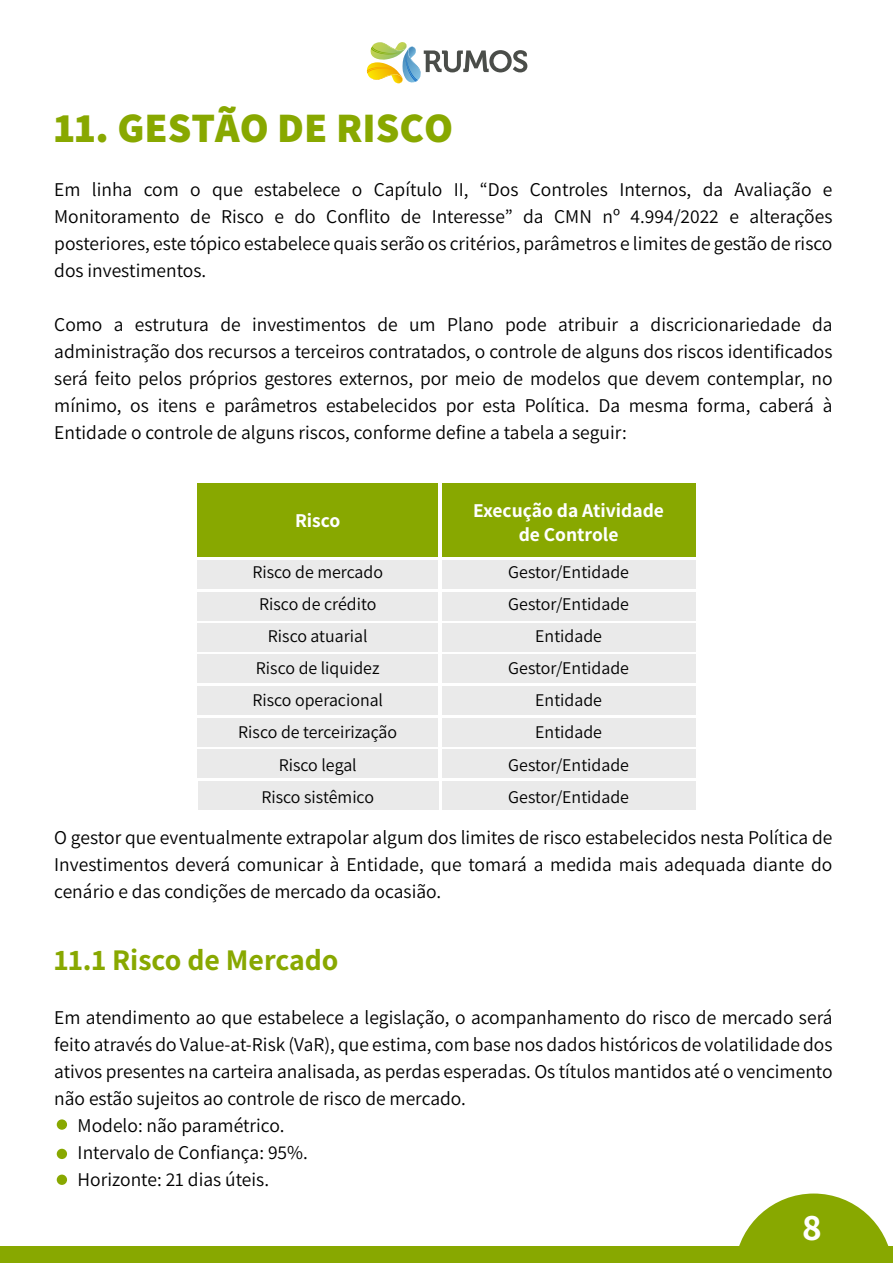
<style>
.page{position:relative;width:893px;height:1263px;background:#fff}
.page>*{position:absolute;margin:0;border:0;box-sizing:border-box;transform-origin:0 0}
.t1{font:800 42px "Assistant";color:#88a800}
.t2{font:700 37.5px "Assistant";color:#fff}
.t3{font:700 30px "Assistant";color:#88a800}
.t4{font:700 19.65px/23.5px "Assistant";color:#fff;text-align:center}
.t5{font:19.5px/27px "Assistant";color:#000;text-align:justify}
.t6{font:17.85px/32.1px "Assistant";color:#000;text-align:center}
</style>
<div class="page">
<div style="left:0;top:1247px;width:892px;height:16px;background:#88a800"></div>
<svg style="left:735px;top:1193px;width:157px;height:54px"></svg>
<svg style="left:367px;top:42px;width:160px;height:42px"></svg>
<div style="left:197px;top:686px;width:241px;height:29px;background:#eaeaea"></div>
<div style="left:197px;top:718px;width:241px;height:28px;background:#eaeaea"></div>
<div style="left:442px;top:686px;width:253px;height:29px;background:#eaeaea"></div>
<div style="left:442px;top:718px;width:253px;height:28px;background:#eaeaea"></div>
<div style="left:197px;top:623px;width:241px;height:29px;background:#eaeaea"></div>
<div style="left:197px;top:655px;width:241px;height:28px;background:#eaeaea"></div>
<div style="left:442px;top:623px;width:254px;height:28px;background:#eaeaea"></div>
<div style="left:442px;top:655px;width:254px;height:28px;background:#eaeaea"></div>
<div style="left:197px;top:560px;width:241px;height:29px;background:#eaeaea"></div>
<div style="left:197px;top:592px;width:241px;height:28px;background:#eaeaea"></div>
<div style="left:442px;top:560px;width:253px;height:29px;background:#eaeaea"></div>
<div style="left:442px;top:592px;width:253px;height:28px;background:#eaeaea"></div>
<div style="left:197px;top:483px;width:241px;height:74px;background:#88a800"></div>
<div style="left:442px;top:483px;width:253px;height:74px;background:#88a800"></div>
<div style="left:197px;top:750px;width:241px;height:28px;background:#eaeaea"></div>
<div style="left:442px;top:750px;width:254px;height:28px;background:#eaeaea"></div>
<div style="left:198px;top:781px;width:240px;height:29px;background:#eaeaea"></div>
<div style="left:442px;top:781px;width:254px;height:29px;background:#eaeaea"></div>
<div style="left:57px;top:1119px;width:10px;height:11px;background:#88a800;border-radius:50%"></div>
<div style="left:57px;top:1149px;width:10px;height:10px;background:#88a800;border-radius:50%"></div>
<div style="left:57px;top:1174px;width:10px;height:11px;background:#88a800;border-radius:50%"></div>
<h1 class="t1" style="left:54px;top:99px;width:400px">11. GESTÃO DE RISCO</h1>
<p class="t5" style="left:54px;top:175px;width:780px">Em linha com o que estabelece o Capítulo II, “Dos Controles Internos, da Avaliação e Monitoramento de Risco e do Conflito de Interesse” da CMN nº 4.994/2022 e alterações posteriores, este tópico estabelece quais serão os critérios, parâmetros e limites de gestão de risco dos investimentos.</p>
<p class="t5" style="left:54px;top:310px;width:780px">Como a estrutura de investimentos de um Plano pode atribuir a discricionariedade da administração dos recursos a terceiros contratados, o controle de alguns dos riscos identificados será feito pelos próprios gestores externos, por meio de modelos que devem contemplar, no mínimo, os itens e parâmetros estabelecidos por esta Política. Da mesma forma, caberá à Entidade o controle de alguns riscos, conforme define a tabela a seguir:</p>
<p class="t4" style="left:295px;top:508px;width:47px">Risco</p>
<p class="t4" style="left:473px;top:498px;width:192px">Execução da Atividade de Controle</p>
<p class="t6" style="left:508px;top:555px;width:122px">Gestor/Entidade<br>Gestor/Entidade<br>Entidade<br>Gestor/Entidade<br>Entidade<br>Entidade<br>Gestor/Entidade<br>Gestor/Entidade</p>
<p class="t6" style="left:238px;top:555px;width:160px">Risco de mercado<br>Risco de crédito<br>Risco atuarial<br>Risco de liquidez<br>Risco operacional<br>Risco de terceirização<br>Risco legal<br>Risco sistêmico</p>
<p class="t5" style="left:54px;top:823px;width:780px">O gestor que eventualmente extrapolar algum dos limites de risco estabelecidos nesta Política de Investimentos deverá comunicar à Entidade, que tomará a medida mais adequada diante do cenário e das condições de mercado da ocasião.</p>
<h3 class="t3" style="left:54px;top:939px;width:286px">11.1 Risco de Mercado</h3>
<p class="t5" style="left:54px;top:1003px;width:780px">Em atendimento ao que estabelece a legislação, o acompanhamento do risco de mercado será</p>
<p class="t5" style="left:54px;top:1030px;width:780px">feito através do Value-at-Risk (VaR), que estima, com base nos dados históricos de volatilidade dos</p>
<p class="t5" style="left:54px;top:1057px;width:780px">ativos presentes na carteira analisada, as perdas esperadas. Os títulos mantidos até o vencimento</p>
<p class="t5" style="left:54px;top:1084px;width:413px">não estão sujeitos ao controle de risco de mercado.</p>
<p class="t5" style="left:78px;top:1111px;width:208px">Modelo: não paramétrico.</p>
<p class="t5" style="left:78px;top:1138px;width:232px">Intervalo de Confiança: 95%.</p>
<p class="t5" style="left:78px;top:1165px;width:193px">Horizonte: 21 dias úteis.</p>
<h2 class="t2" style="left:802px;top:1201px;width:21px">8</h2>
</div>
